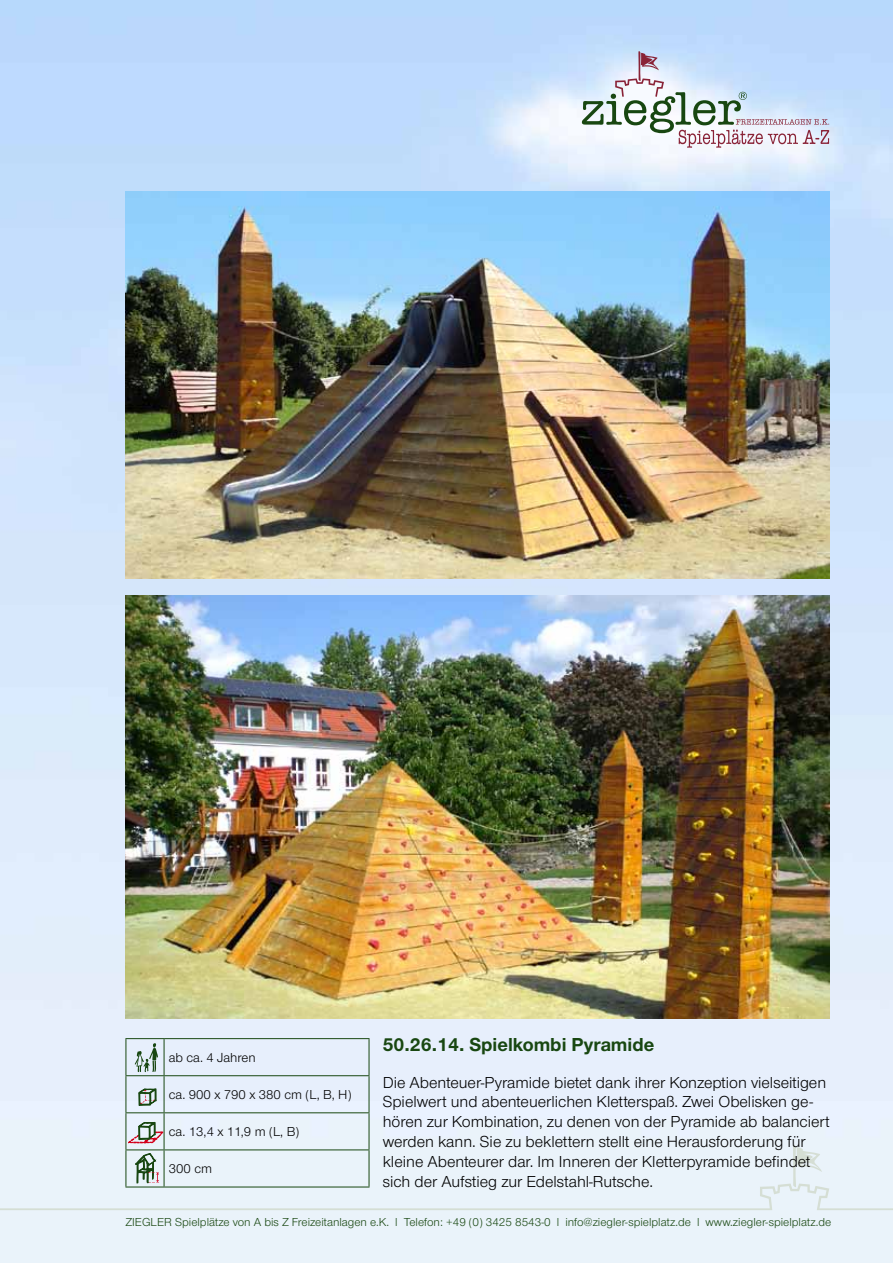
<style>
.page{position:relative;width:893px;height:1263px;background:#fff}
.page>*{position:absolute;margin:0;border:0;box-sizing:border-box;transform-origin:0 0}
.t1{font:700 19.5px "Nimbus San Nov";color:#184711}
.t2{font:16.5px/19.8px "Nimbus San Nov";color:#000}
.t3{font:13.5px "Nimbus San Nov";color:#000}
.t4{font:12px "Nimbus San Nov";color:#184711}
</style>
<div class="page">
<img style="left:0;top:0;width:893px;height:1263px">
<svg style="left:582px;top:50px;width:247px;height:98px"></svg>
<div style="left:0;top:1143px;width:893px;height:67px;background:#eaf3fa"></div>
<hr style="left:164px;top:1039px;width:1px;height:36px;background:#184711">
<hr style="left:164px;top:1076px;width:1px;height:36px;background:#184711">
<hr style="left:164px;top:1113px;width:1px;height:36px;background:#184711">
<hr style="left:164px;top:1150px;width:1px;height:36px;background:#184711">
<hr style="left:125px;top:1038px;width:39px;height:1px;background:#184711">
<hr style="left:125px;top:1039px;width:1px;height:36px;background:#184711">
<hr style="left:164px;top:1038px;width:205px;height:1px;background:#184711">
<hr style="left:369px;top:1039px;width:1px;height:36px;background:#184711">
<hr style="left:125px;top:1075px;width:39px;height:1px;background:#184711">
<hr style="left:125px;top:1076px;width:1px;height:36px;background:#184711">
<hr style="left:164px;top:1075px;width:205px;height:1px;background:#184711">
<hr style="left:369px;top:1076px;width:1px;height:36px;background:#184711">
<hr style="left:125px;top:1112px;width:39px;height:1px;background:#184711">
<hr style="left:125px;top:1113px;width:1px;height:36px;background:#184711">
<hr style="left:164px;top:1112px;width:205px;height:1px;background:#184711">
<hr style="left:369px;top:1113px;width:1px;height:36px;background:#184711">
<hr style="left:125px;top:1149px;width:39px;height:1px;background:#184711">
<hr style="left:125px;top:1150px;width:1px;height:36px;background:#184711">
<hr style="left:164px;top:1149px;width:205px;height:1px;background:#184711">
<hr style="left:369px;top:1150px;width:1px;height:36px;background:#184711">
<hr style="left:125px;top:1186px;width:39px;height:1px;background:#184711">
<hr style="left:164px;top:1186px;width:205px;height:1px;background:#184711">
<svg style="left:135px;top:1153px;width:24px;height:30px"></svg>
<svg style="left:139px;top:1088px;width:18px;height:24px"></svg>
<svg style="left:128px;top:1122px;width:35px;height:21px"></svg>
<svg style="left:135px;top:1043px;width:23px;height:29px"></svg>
<img style="left:125px;top:191px;width:704px;height:388px">
<img style="left:125px;top:595px;width:704px;height:423px">
<p class="t3" style="left:169px;top:1049px;width:88px">ab ca. 4 Jahren</p>
<p class="t3" style="left:169px;top:1087px;width:184px">ca. 900 x 790 x 380 cm (L, B, H)</p>
<p class="t3" style="left:169px;top:1124px;width:132px">ca. 13,4 x 11,9 m (L, B)</p>
<p class="t3" style="left:169px;top:1161px;width:45px">300 cm</p>
<p class="t1" style="left:383px;top:1032px;width:273px">50.26.14. Spielkombi Pyramide</p>
<p class="t2" style="left:383px;top:1072px;width:449px">Die Abenteuer-Pyramide bietet dank ihrer Konzeption vielseitigen Spielwert und abenteuerlichen Kletterspaß. Zwei Obelisken ge&shy;hören zur Kombination, zu denen von der Pyramide ab balanciert werden kann. Sie zu beklettern stellt eine Herausforderung für kleine Abenteurer dar. Im Inneren der Kletterpyramide befindet sich der Aufstieg zur Edelstahl-Rutsche.</p>
<p class="t4" style="left:125px;top:1215px;width:707px">ZIEGLER Spielplätze von A bis Z Freizeitanlagen e.K. l Telefon: +49 (0) 3425 8543-0 l info@ziegler-spielplatz.de l www.ziegler-spielplatz.de</p>
</div>
